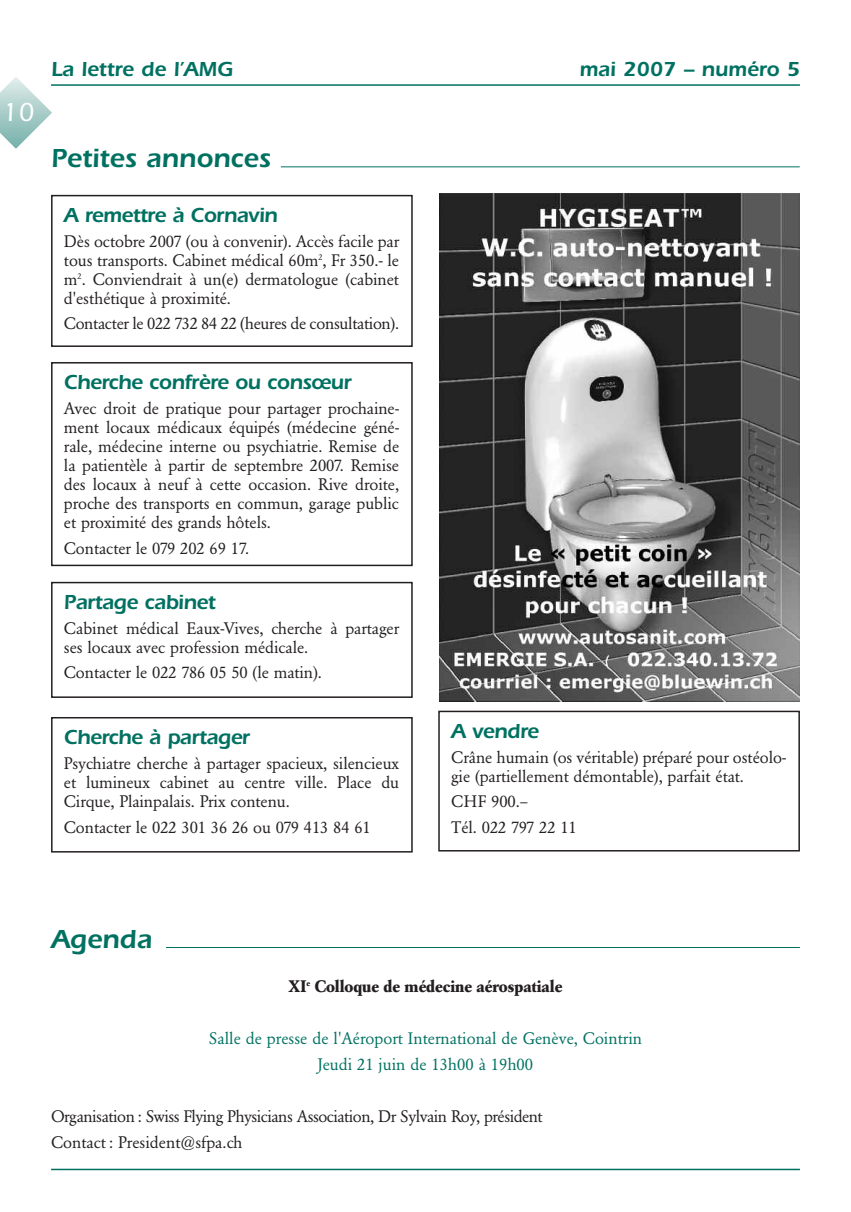
<style>
.page{position:relative;width:851px;height:1212px;background:#fff}
.page>*{position:absolute;margin:0;border:0;box-sizing:border-box;transform-origin:0 0}
.t1{font:600 27px "Itc Eras";color:#007161}
.t2{font:500 27px "Itc Eras";color:#fff}
.t3{font:600 21px "Itc Eras";letter-spacing:-.025em;color:#007161}
.t4{font:600 21px "Itc Eras";color:#007161}
.t5{font:16.5px/19px "Garamond BE";letter-spacing:-.005em;color:#231f20;text-align:justify}
.t6{font:16.5px/26px "Garamond BE";letter-spacing:-.03em;color:#231f20}
.t7{font:16.5px/26px "Garamond BE";color:#007161;text-align:center}
.t8{font:700 16.5px "Garamond BE";color:#231f20}
</style>
<div class="page">
<hr style="left:51px;top:84px;width:748px;height:2px;background:#007161">
<hr style="left:51px;top:1169px;width:748px;height:1px;background:#007161">
<svg style="left:0;top:77px;width:52px;height:72px"></svg>
<img style="left:439px;top:193px;width:360px;height:508px">
<hr style="left:281px;top:167px;width:518px;height:1px;background:#007161">
<div style="left:51px;top:195px;width:361px;height:152px;border:2px solid #231f20"></div>
<div style="left:51px;top:582px;width:361px;height:116px;border:2px solid #231f20"></div>
<div style="left:51px;top:717px;width:361px;height:135px;border:2px solid #231f20"></div>
<div style="left:438px;top:711px;width:361px;height:140px;border:2px solid #231f20"></div>
<div style="left:51px;top:362px;width:361px;height:204px;border:2px solid #231f20"></div>
<hr style="left:166px;top:947px;width:633px;height:1px;background:#007161">
<h1 class="t2" style="left:2px;top:103px;width:33px">10</h1>
<p class="t4" style="left:51px;top:62px;width:183px">La lettre de l’AMG</p>
<p class="t4" style="left:579px;top:62px;width:222px">mai 2007 – numéro 5</p>
<h1 class="t1" style="left:51px;top:149px;width:221px">Petites annonces</h1>
<p class="t3" style="left:64px;top:208px;width:215px">A remettre à Cornavin</p>
<p class="t5" style="left:64px;top:233px;width:337px">Dès octobre 2007 (ou à convenir). Accès facile par tous transports. Cabinet médical 60m<sup>2</sup>, Fr 350.- le m<sup>2</sup>. Conviendrait à un(e) dermatologue (cabinet d'esthétique à proximité.</p>
<p class="t5" style="left:64px;top:316px;width:337px">Contacter le 022 732 84 22 (heures de consultation).</p>
<p class="t3" style="left:64px;top:375px;width:289px">Cherche confrère ou consœur</p>
<p class="t5" style="left:64px;top:400px;width:337px">Avec droit de pratique pour partager prochaine&shy;ment locaux médicaux équipés (médecine géné&shy;rale, médecine interne ou psychiatrie. Remise de la patientèle à partir de septembre 2007. Remise des locaux à neuf à cette occasion. Rive droite, proche des transports en commun, garage public et proximité des grands hôtels.</p>
<p class="t5" style="left:64px;top:540px;width:187px">Contacter le 079 202 69 17.</p>
<p class="t3" style="left:64px;top:595px;width:153px">Partage cabinet</p>
<p class="t5" style="left:64px;top:620px;width:336px">Cabinet médical Eaux-Vives, cherche à partager ses locaux avec profession médicale.</p>
<p class="t5" style="left:64px;top:665px;width:259px">Contacter le 022 786 05 50 (le matin).</p>
<p class="t3" style="left:64px;top:730px;width:188px">Cherche à partager</p>
<p class="t5" style="left:64px;top:755px;width:336px">Psychiatre cherche à partager spacieux, silencieux et lumineux cabinet au centre ville. Place du Cirque, Plainpalais. Prix contenu.</p>
<p class="t5" style="left:64px;top:819px;width:308px">Contacter le 022 301 36 26 ou 079 413 84 61</p>
<p class="t3" style="left:451px;top:724px;width:89px">A vendre</p>
<p class="t5" style="left:451px;top:749px;width:336px">Crâne humain (os véritable) préparé pour ostéolo&shy;gie (partiellement démontable), parfait état.</p>
<p class="t5" style="left:451px;top:790px;width:127px;line-height:25.3px">CHF 900.–<br>Tél. 022 797 22 11</p>
<h1 class="t1" style="left:51px;top:929px;width:103px">Agenda</h1>
<p class="t8" style="left:289px;top:980px;width:275px">XI<sup>e</sup> Colloque de médecine aérospatiale</p>
<p class="t7" style="left:209px;top:1027px;width:434px">Salle de presse de l'Aéroport International de Genève, Cointrin<br>Jeudi 21 juin de 13h00 à 19h00</p>
<p class="t6" style="left:51px;top:1104px;width:493px">Organisation: Swiss Flying Physicians Association, Dr Sylvain Roy, président<br>Contact: President@sfpa.ch</p>
</div>
